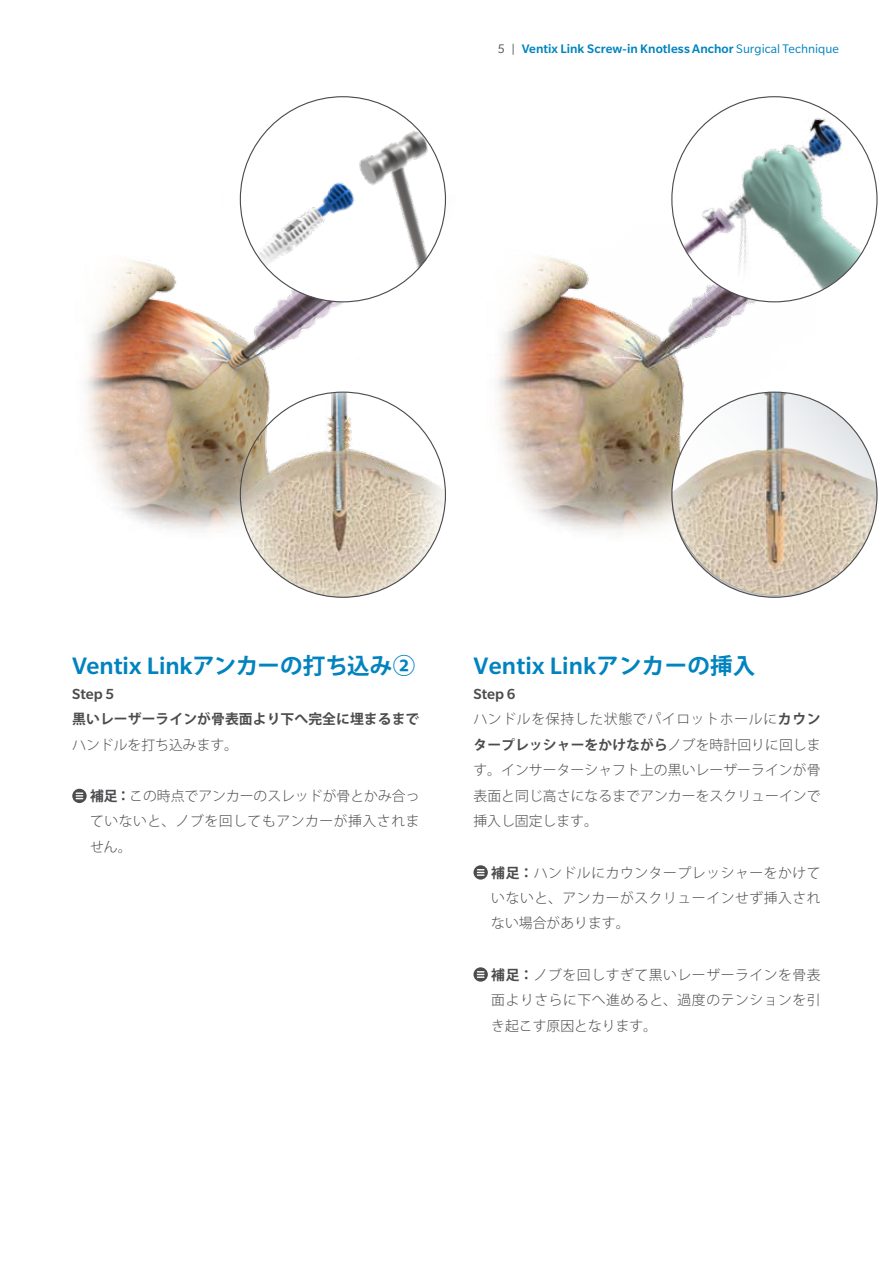
<style>
.page{position:relative;width:893px;height:1263px;background:#fff}
.page>*{position:absolute;margin:0;border:0;box-sizing:border-box;transform-origin:0 0}
.t1{font:500 25.8px "Slate Pro";letter-spacing:.01em;color:#0083bf}
.t2{font:500 15.9px "Slate Pro";color:#4c4c4e}
.t3{font:300 13.8px/25.3px "Koz Go Pro";letter-spacing:.005em;color:#4c4c4e;text-align:justify}
.t4{font:700 13.8px "Koz Go Pro";letter-spacing:.005em;color:#4c4c4e}
.t5{font:500 13.5px "Slate Pro";letter-spacing:.005em;color:#0083bf}
.s1{font-weight:400;color:#4c4c4e}
.s2{font-weight:400}
.s3{font-family:"Koz Go Pro";font-weight:700;font-size:22.5px}
.s4{font-weight:700}
</style>
<div class="page">
<img style="left:496px;top:223px;width:321px;height:308px">
<img style="left:84px;top:185px;width:362px;height:354px">
<img style="left:240px;top:98px;width:205px;height:204px">
<img style="left:240px;top:392px;width:205px;height:205px;border-radius:103px">
<img style="left:672px;top:97px;width:205px;height:205px;border-radius:103px">
<img style="left:671px;top:392px;width:206px;height:206px">
<svg style="left:72px;top:789px;width:15px;height:14px"></svg>
<svg style="left:76px;top:792px;width:7px;height:7px"></svg>
<svg style="left:473px;top:865px;width:15px;height:14px"></svg>
<svg style="left:477px;top:869px;width:7px;height:7px"></svg>
<svg style="left:473px;top:967px;width:15px;height:15px"></svg>
<svg style="left:477px;top:971px;width:7px;height:7px"></svg>
<p class="t5" style="left:498px;top:42px;width:343px"><span class="s1">5 |</span> Ventix Link Screw-in Knotless Anchor <span class="s2">Surgical Technique</span></p>
<h1 class="t1" style="left:72px;top:652px;width:345px">Ventix Link<span class="s3">アンカーの打ち込み②</span></h1>
<h1 class="t1" style="left:473px;top:652px;width:283px">Ventix Link<span class="s3">アンカーの挿入</span></h1>
<p class="t2" style="left:72px;top:685px;width:44px">Step 5</p>
<p class="t4" style="left:72px;top:710px;width:349px">黒いレーザーラインが骨表面より下へ完全に埋まるまで</p>
<p class="t3" style="left:72px;top:732px;width:167px">ハンドルを打ち込みます。</p>
<p class="t3" style="left:90px;top:783px;width:331px"><span class="s4">補足：</span>この時点でアンカーのスレッドが骨とかみ合っていないと、ノブを回してもアンカーが挿入されません。</p>
<p class="t2" style="left:473px;top:685px;width:44px">Step 6</p>
<p class="t3" style="left:473px;top:707px;width:349px">ハンドルを保持した状態でパイロットホールに<span class="s4">カウンタープレッシャーをかけながら</span>ノブを時計回りに回します。インサーターシャフト上の黒いレーザーラインが骨表面と同じ高さになるまでアンカーをスクリューインで挿入し固定します。</p>
<p class="t3" style="left:491px;top:860px;width:331px"><span class="s4">補足：</span>ハンドルにカウンタープレッシャーをかけていないと、アンカーがスクリューインせず挿入されない場合があります。</p>
<p class="t3" style="left:491px;top:962px;width:331px"><span class="s4">補足：</span>ノブを回しすぎて黒いレーザーラインを骨表面よりさらに下へ進めると、過度のテンションを引き起こす原因となります。</p>
</div>
